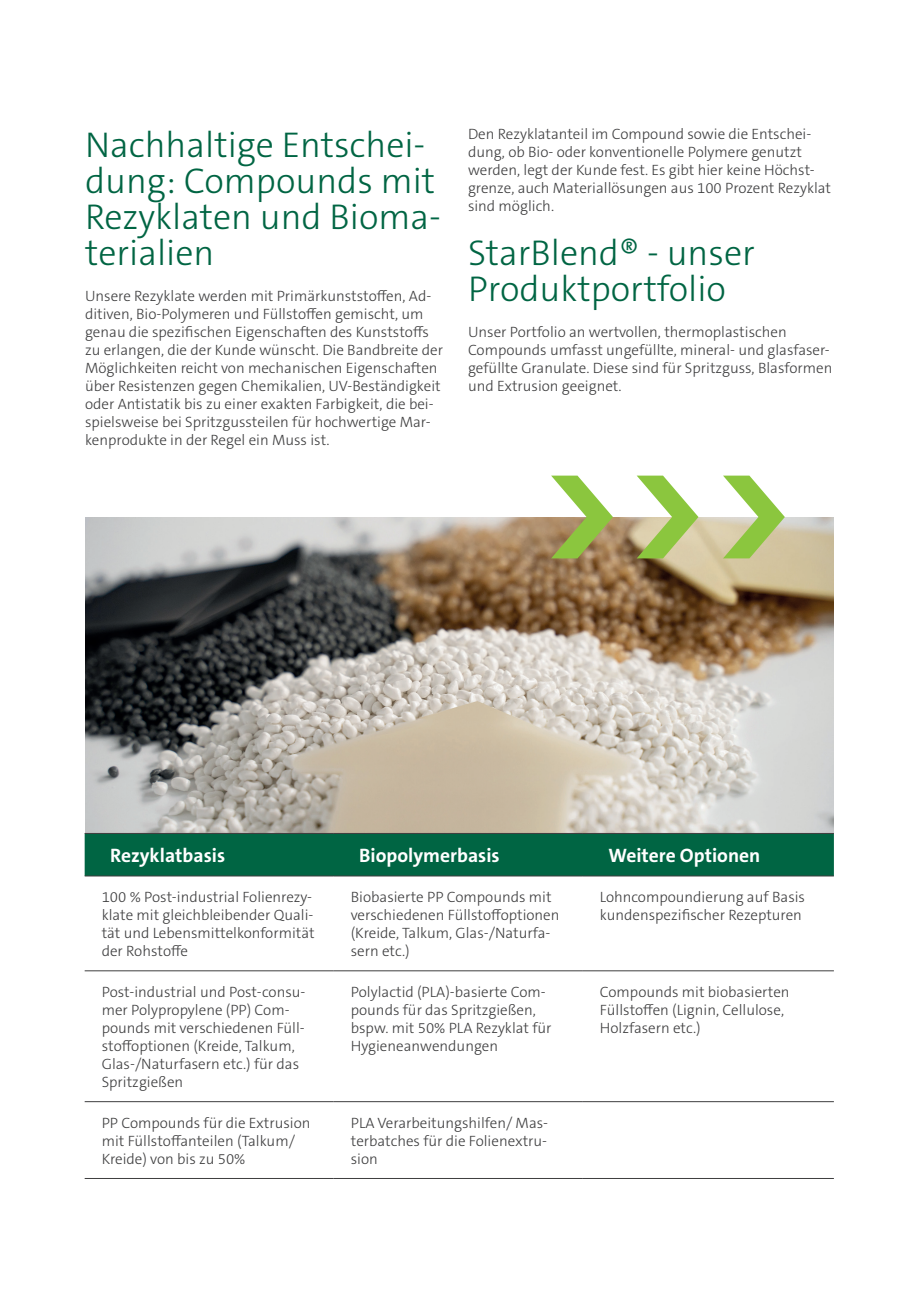
<style>
.page{position:relative;width:919px;height:1289px;background:#fff}
.page>*{position:absolute;margin:0;border:0;box-sizing:border-box;transform-origin:0 0}
.t1{font:300 36px/36px "The Sans C5";color:#006543}
.t2{font:700 19.5px "The Sans C4 s";color:#fff}
.t3{font:300 15px/18px "The Sans C5";color:#3e3e3f}
</style>
<div class="page">
<img style="left:85px;top:517px;width:748px;height:316px">
<svg style="left:551px;top:475px;width:62px;height:83px"></svg>
<svg style="left:723px;top:475px;width:61px;height:83px"></svg>
<svg style="left:636px;top:475px;width:62px;height:83px"></svg>
<div style="left:85px;top:834px;width:748px;height:41px;background:#006543"></div>
<hr style="left:85px;top:833px;width:249px;height:1px;background:#3e3e3f">
<hr style="left:334px;top:833px;width:249px;height:1px;background:#3e3e3f">
<hr style="left:583px;top:833px;width:250px;height:1px;background:#3e3e3f">
<hr style="left:85px;top:875px;width:249px;height:1px;background:#3e3e3f">
<hr style="left:334px;top:875px;width:249px;height:1px;background:#3e3e3f">
<hr style="left:583px;top:875px;width:250px;height:1px;background:#3e3e3f">
<hr style="left:85px;top:970px;width:249px;height:1px;background:#3e3e3f">
<hr style="left:334px;top:970px;width:249px;height:1px;background:#3e3e3f">
<hr style="left:583px;top:970px;width:250px;height:1px;background:#3e3e3f">
<hr style="left:85px;top:1101px;width:249px;height:1px;background:#3e3e3f">
<hr style="left:334px;top:1101px;width:249px;height:1px;background:#3e3e3f">
<hr style="left:583px;top:1101px;width:250px;height:1px;background:#3e3e3f">
<hr style="left:85px;top:1178px;width:249px;height:1px;background:#3e3e3f">
<hr style="left:334px;top:1178px;width:249px;height:1px;background:#3e3e3f">
<hr style="left:583px;top:1178px;width:250px;height:1px;background:#3e3e3f">
<h1 class="t1" style="left:85px;top:127px;width:357px">Nachhaltige Entschei&shy;dung: Compounds mit<br>Rezyklaten und Bioma&shy;terialien</h1>
<p class="t3" style="left:85px;top:287px;width:359px">Unsere Rezyklate werden mit Primärkunststoffen, Ad&shy;ditiven, Bio-Polymeren und Füllstoffen gemischt, um genau die spezifischen Eigenschaften des Kunststoffs zu erlangen, die der Kunde wünscht. Die Bandbreite der Möglichkeiten reicht von mechanischen Eigenschaften über Resistenzen gegen Chemikalien, UV-Beständigkeit oder Antistatik bis zu einer exakten Farbigkeit, die bei&shy;spielsweise bei Spritzgussteilen für hochwertige Mar&shy;kenprodukte in der Regel ein Muss ist.</p>
<p class="t3" style="left:468px;top:125px;width:364px">Den Rezyklatanteil im Compound sowie die Entschei&shy;dung, ob Bio- oder konventionelle Polymere genutzt werden, legt der Kunde fest. Es gibt hier keine Höchst&shy;grenze, auch Materiallösungen aus 100 Prozent Rezyklat sind möglich.</p>
<h1 class="t1" style="left:468px;top:235px;width:288px">StarBlend® - unser<br>Produktportfolio</h1>
<p class="t3" style="left:468px;top:323px;width:366px">Unser Portfolio an wertvollen, thermoplastischen Compounds umfasst ungefüllte, mineral- und glasfaser&shy;gefüllte Granulate. Diese sind für Spritzguss, Blasformen und Extrusion geeignet.</p>
<h2 class="t2" style="left:110px;top:842px;width:116px">Rezyklatbasis</h2>
<h2 class="t2" style="left:359px;top:842px;width:142px">Biopolymerbasis</h2>
<h2 class="t2" style="left:608px;top:842px;width:153px">Weitere Optionen</h2>
<p class="t3" style="left:102px;top:888px;width:214px">100 % Post-industrial Folienrezy&shy;klate mit gleichbleibender Quali&shy;tät und Lebensmittelkonformität der Rohstoffe</p>
<p class="t3" style="left:351px;top:888px;width:210px">Biobasierte PP Compounds mit verschiedenen Füllstoffoptionen (Kreide, Talkum, Glas-/Naturfa&shy;sern etc.)</p>
<p class="t3" style="left:600px;top:888px;width:207px">Lohncompoundierung auf Basis kundenspezifischer Rezepturen</p>
<p class="t3" style="left:102px;top:982px;width:205px">Post-industrial und Post-consu&shy;mer Polypropylene (PP) Com&shy;pounds mit verschiedenen Füll&shy;stoffoptionen (Kreide, Talkum,<br>Glas-/Naturfasern etc.) für das<br>Spritzgießen</p>
<p class="t3" style="left:351px;top:982px;width:202px">Polylactid (PLA)-basierte Com&shy;pounds für das Spritzgießen, bspw. mit 50% PLA Rezyklat für<br>Hygieneanwendungen</p>
<p class="t3" style="left:600px;top:982px;width:191px">Compounds mit biobasierten<br>Füllstoffen (Lignin, Cellulose,<br>Holzfasern etc.)</p>
<p class="t3" style="left:102px;top:1113px;width:210px">PP Compounds für die Extrusion mit Füllstoffanteilen (Talkum/<br>Kreide) von bis zu 50%</p>
<p class="t3" style="left:351px;top:1113px;width:199px;text-align:justify">PLA Verarbeitungshilfen/ Mas&shy;terbatches für die Folienextru&shy;sion</p>
</div>
